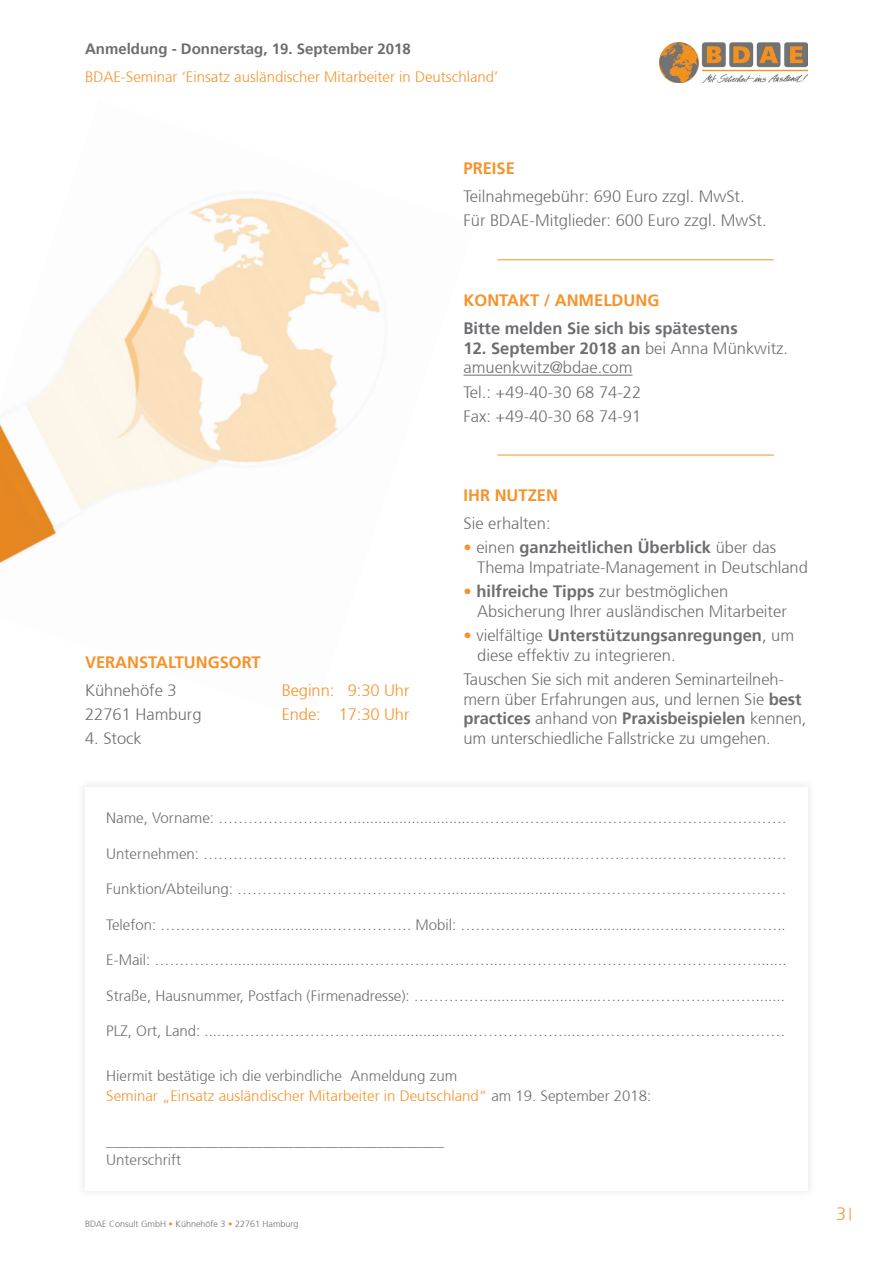
<style>
.page{position:relative;width:893px;height:1263px;background:#fff}
.page>*{position:absolute;margin:0;border:0;box-sizing:border-box;transform-origin:0 0}
.t1{font:300 18px "Frutiger";color:#f6922a}
.t2{font:300 16.5px/19.8px "Frutiger";color:#6c6d70}
.t3{font:700 16.5px "Frutiger";color:#f6922a}
.t4{font:700 16.5px "Frutiger";color:#6c6d70}
.t5{font:300 16.5px/24px "Frutiger";letter-spacing:-.005em;color:#f6922a}
.t6{font:300 15px/19.5px "Frutiger";color:#6c6d70}
.t7{font:300 15px "Frutiger";color:#f6922a}
.t8{font:700 15px "Frutiger";color:#6c6d70}
.t9{font:300 9px "Frutiger";color:#6c6d70}
.s1{font-weight:700}
.s2{color:#f6922a}
.s3{font-weight:700;color:#f6922a}
</style>
<div class="page">
<img style="left:38px;top:202px;width:179px;height:196px">
<img style="left:217px;top:198px;width:258px;height:260px">
<img style="left:0;top:398px;width:283px;height:165px">
<img style="left:659px;top:43px;width:149px;height:39px">
<hr style="left:463px;top:375px;width:170px;height:1px;background:#6c6d70">
<hr style="left:497px;top:259px;width:277px;height:1px;background:#f6922a">
<hr style="left:497px;top:455px;width:277px;height:1px;background:#f6922a">
<svg style="left:850px;top:1208px;width:1px;height:12px"></svg>
<p class="t8" style="left:85px;top:40px;width:327px">Anmeldung - Donnerstag, 19. September 2018</p>
<p class="t7" style="left:85px;top:69px;width:415px">BDAE-Seminar ‘Einsatz ausländischer Mitarbeiter in Deutschland’</p>
<p class="t3" style="left:463px;top:158px;width:53px">PREISE</p>
<p class="t2" style="left:463px;top:185px;width:305px;line-height:24px">Teilnahmegebühr: 690 Euro zzgl. MwSt.<br>Für BDAE-Mitglieder: 600 Euro zzgl. MwSt.</p>
<p class="t3" style="left:85px;top:652px;width:177px">VERANSTALTUNGSORT</p>
<p class="t2" style="left:85px;top:679px;width:118px;line-height:24px">Kühnehöfe 3<br>22761 Hamburg</p>
<p class="t2" style="left:85px;top:729px;width:58px">4. Stock</p>
<p class="t5" style="left:282px;top:679px;width:129px">Beginn: 9:30 Uhr<br>Ende: 17:30 Uhr</p>
<p class="t3" style="left:463px;top:290px;width:197px">KONTAKT / ANMELDUNG</p>
<p class="t4" style="left:463px;top:318px;width:276px">Bitte melden Sie sich bis spätestens</p>
<p class="t2" style="left:463px;top:338px;width:326px"><span class="s1">12. September 2018 an</span> bei Anna Münkwitz. amuenkwitz@bdae.com</p>
<p class="t2" style="left:463px;top:380px;width:179px;line-height:24px">Tel.: +49-40-30 68 74-22<br>Fax: +49-40-30 68 74-91</p>
<p class="t3" style="left:463px;top:485px;width:96px">IHR NUTZEN</p>
<p class="t2" style="left:463px;top:514px;width:89px">Sie erhalten:</p>
<p class="t2" style="left:477px;top:538px;width:332px;text-indent:-14px"><span class="s2">•</span> einen <span class="s1">ganzheitlichen Überblick</span> über das<br>Thema Impatriate-Management in Deutschland</p>
<p class="t2" style="left:477px;top:582px;width:311px;text-indent:-14px"><span class="s2">•</span> <span class="s1">hilfreiche Tipps</span> zur bestmöglichen<br>Absicherung Ihrer ausländischen Mitarbeiter</p>
<p class="t2" style="left:477px;top:626px;width:318px;text-indent:-14px"><span class="s3">•</span> vielfältige <span class="s1">Unterstützungsanregungen</span>, um diese effektiv zu integrieren.</p>
<p class="t2" style="left:463px;top:669px;width:344px">Tauschen Sie sich mit anderen Seminarteilneh&shy;mern über Erfahrungen aus, und lernen Sie <span class="s1">best practices</span> anhand von <span class="s1">Praxisbeispielen</span> kennen, um unterschiedliche Fallstricke zu umgehen.</p>
<p class="t6" style="left:106px;top:808px;width:682px">Name, Vorname: ………………………............................……………………...………………………….……</p>
<p class="t6" style="left:106px;top:844px;width:682px">Unternehmen: ……………………………………………............................……………...………………….…</p>
<p class="t6" style="left:106px;top:879px;width:682px">Funktion/Abteilung: ……………………………………...............................……………………………………</p>
<p class="t6" style="left:106px;top:915px;width:681px">Telefon: …………………................……………. Mobil: …………………..................….…...………………..</p>
<p class="t6" style="left:106px;top:950px;width:682px">E-Mail: ……………..............................………………………...…………………………………………….......</p>
<p class="t6" style="left:106px;top:986px;width:680px">Straße, Hausnummer, Postfach (Firmenadresse): ……………...........................….……………………….......</p>
<p class="t6" style="left:106px;top:1022px;width:681px">PLZ, Ort, Land: ......………………………..........................………………...……………………………………</p>
<p class="t6" style="left:106px;top:1067px;width:547px">Hiermit bestätige ich die verbindliche Anmeldung zum<br><span class="s2">Seminar „Einsatz ausländischer Mitarbeiter in Deutschland“</span> am 19. September 2018:</p>
<p class="t6" style="left:106px;top:1131px;width:339px">_____________________________________________<br>Unterschrift</p>
<p class="t9" style="left:85px;top:1219px;width:215px">BDAE Consult GmbH <span class="s2">•</span> Kühnehöfe 3 <span class="s2">•</span> 22761 Hamburg</p>
<p class="t1" style="left:836px;top:1204px;width:12px">3</p>
</div>
